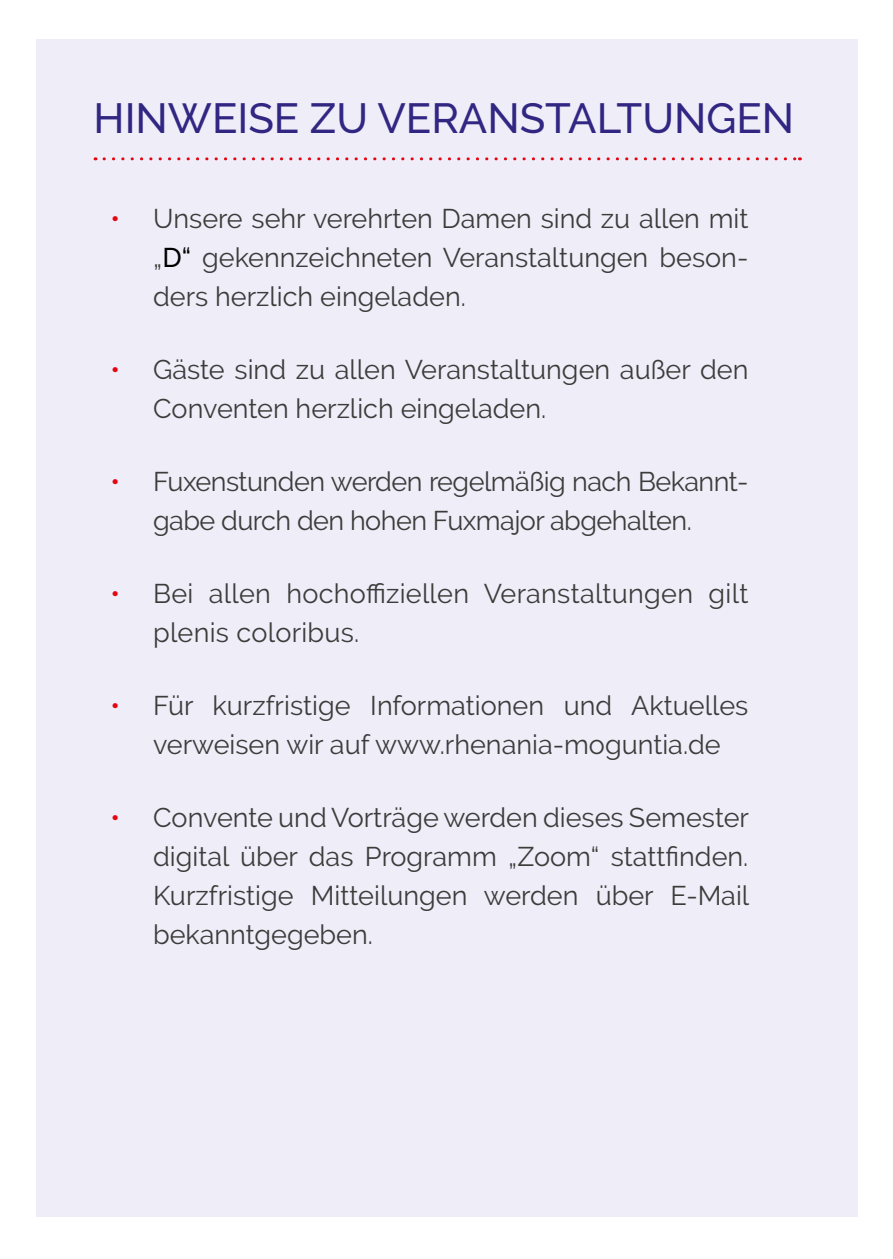
<style>
.page{position:relative;width:893px;height:1259px;background:#fff}
.page>*{position:absolute;margin:0;border:0;box-sizing:border-box;transform-origin:0 0}
.t1{font:500 42px "Raleway";color:#312783}
.t2{font:27px/39px "Raleway";color:#3c3c3b;text-align:justify}
.t3{font:27px/39px "Raleway";letter-spacing:-.02em;color:#3c3c3b;text-align:center}
.s1{font-weight:500;color:#e30613}
.s2{font-weight:500;color:#000}
</style>
<div class="page">
<div style="left:36px;top:39px;width:821px;height:1177px;background:#efedf8"></div>
<svg style="left:104px;top:157px;width:696px;height:3px"></svg>
<h1 class="t1" style="left:94px;top:94px;width:702px">HINWEISE ZU VERANSTALTUNGEN</h1>
<p class="t2" style="left:153px;top:198px;width:597px;text-indent:-43px"><span class="s1">•</span> Unsere sehr verehrten Damen sind zu allen mit „<span class="s2">D“</span> gekennzeichneten Veranstaltungen beson&shy;ders herzlich eingeladen.</p>
<p class="t2" style="left:153px;top:349px;width:597px;text-indent:-43px"><span class="s1">•</span> Gäste sind zu allen Veranstaltungen außer den<br>Conventen herzlich eingeladen.</p>
<p class="t3" style="left:111px;top:461px;width:639px"><span class="s1">•</span> Fuxenstunden werden regelmäßig nach Bekannt&shy;gabe durch den hohen Fuxmajor abgehalten.</p>
<p class="t2" style="left:153px;top:573px;width:597px;text-indent:-43px"><span class="s1">•</span> Bei allen hochoffiziellen Veranstaltungen gilt plenis coloribus.</p>
<p class="t2" style="left:111px;top:685px;width:639px;text-align:center"><span class="s1">•</span> Für kurzfristige Informationen und Aktuelles verweisen wir auf www.rhenania-moguntia.de</p>
<p class="t2" style="left:153px;top:797px;width:598px;text-indent:-43px"><span class="s1">•</span> Convente und Vorträge werden dieses Semester digital über das Programm „Zoom“ stattfinden.<br>Kurzfristige Mitteilungen werden über E-Mail bekanntgegeben.</p>
</div>
